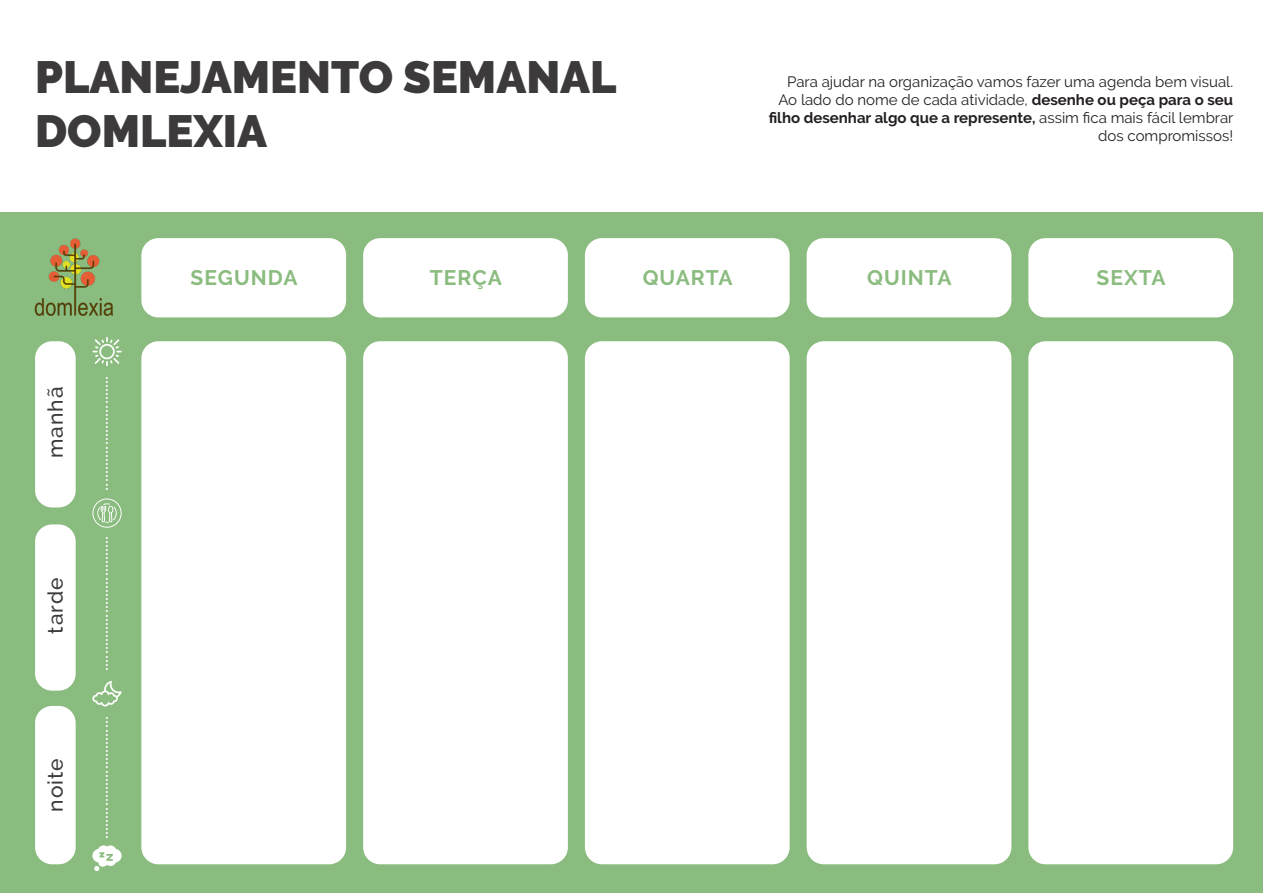
<style>
.page{position:relative;width:1263px;height:893px;background:#fff}
.page>*{position:absolute;margin:0;border:0;box-sizing:border-box;transform-origin:0 0}
.t1{font:900 45px/54px "Raleway";color:#3c3a3b}
.t2{font:700 21px "Raleway";letter-spacing:.05em;color:#8bbc7f}
.t3{font:500 21px "Raleway";letter-spacing:.05em;color:#3c3a3b}
.t4{font:18px "Minion Pro";color:#fff}
.t5{font:15px/18px "Raleway";color:#231f20;text-align:right}
.s1{font-weight:700}
</style>
<div class="page">
<div style="left:0;top:213px;width:1263px;height:680px;background:#8bbc7f"></div>
<div style="left:141px;top:238px;width:205px;height:79px;background:#fff;border-radius:17px"></div>
<div style="left:141px;top:341px;width:205px;height:523px;background:#fff;border-radius:17px"></div>
<div style="left:35px;top:341px;width:41px;height:166px;background:#fff;border-radius:17px"></div>
<div style="left:35px;top:524px;width:41px;height:167px;background:#fff;border-radius:17px"></div>
<div style="left:35px;top:706px;width:41px;height:158px;background:#fff;border-radius:17px"></div>
<div style="left:363px;top:238px;width:205px;height:79px;background:#fff;border-radius:17px"></div>
<div style="left:363px;top:341px;width:205px;height:523px;background:#fff;border-radius:17px"></div>
<div style="left:585px;top:238px;width:205px;height:79px;background:#fff;border-radius:17px"></div>
<div style="left:585px;top:341px;width:205px;height:523px;background:#fff;border-radius:17px"></div>
<div style="left:807px;top:238px;width:204px;height:79px;background:#fff;border-radius:17px"></div>
<div style="left:807px;top:341px;width:204px;height:523px;background:#fff;border-radius:17px"></div>
<div style="left:1028px;top:238px;width:205px;height:79px;background:#fff;border-radius:17px"></div>
<div style="left:1028px;top:341px;width:205px;height:523px;background:#fff;border-radius:17px"></div>
<img style="left:34px;top:238px;width:80px;height:78px">
<svg style="left:92px;top:498px;width:30px;height:30px"></svg>
<svg style="left:92px;top:337px;width:30px;height:29px"></svg>
<svg style="left:92px;top:681px;width:30px;height:25px"></svg>
<svg style="left:92px;top:845px;width:30px;height:26px"></svg>
<h1 class="t1" style="left:35px;top:51px;width:583px">PLANEJAMENTO SEMANAL<br>DOMLEXIA</h1>
<p class="t5" style="left:769px;top:73px;width:466px">Para ajudar na organização vamos fazer uma agenda bem visual.<br>Ao lado do nome de cada atividade, <span class="s1">desenhe ou peça para o seu filho desenhar algo que a represente,</span> assim fica mais fácil lembrar dos compromissos!</p>
<h2 class="t3" style="left:43px;top:458px;width:73px;rotate:-90deg">manhã</h2>
<h2 class="t3" style="left:43px;top:634px;width:58px;rotate:-90deg">tarde</h2>
<h2 class="t3" style="left:43px;top:812px;width:55px;rotate:-90deg">noite</h2>
<p class="t4" style="left:90px;top:491px;width:116px;rotate:-90deg">............................</p>
<p class="t4" style="left:90px;top:671px;width:137px;rotate:-90deg">.................................</p>
<p class="t4" style="left:90px;top:839px;width:125px;rotate:-90deg">..............................</p>
<h2 class="t2" style="left:191px;top:266px;width:109px">SEGUNDA</h2>
<h2 class="t2" style="left:430px;top:266px;width:74px">TERÇA</h2>
<h2 class="t2" style="left:643px;top:266px;width:91px">QUARTA</h2>
<h2 class="t2" style="left:867px;top:266px;width:86px">QUINTA</h2>
<h2 class="t2" style="left:1097px;top:266px;width:70px">SEXTA</h2>
</div>
